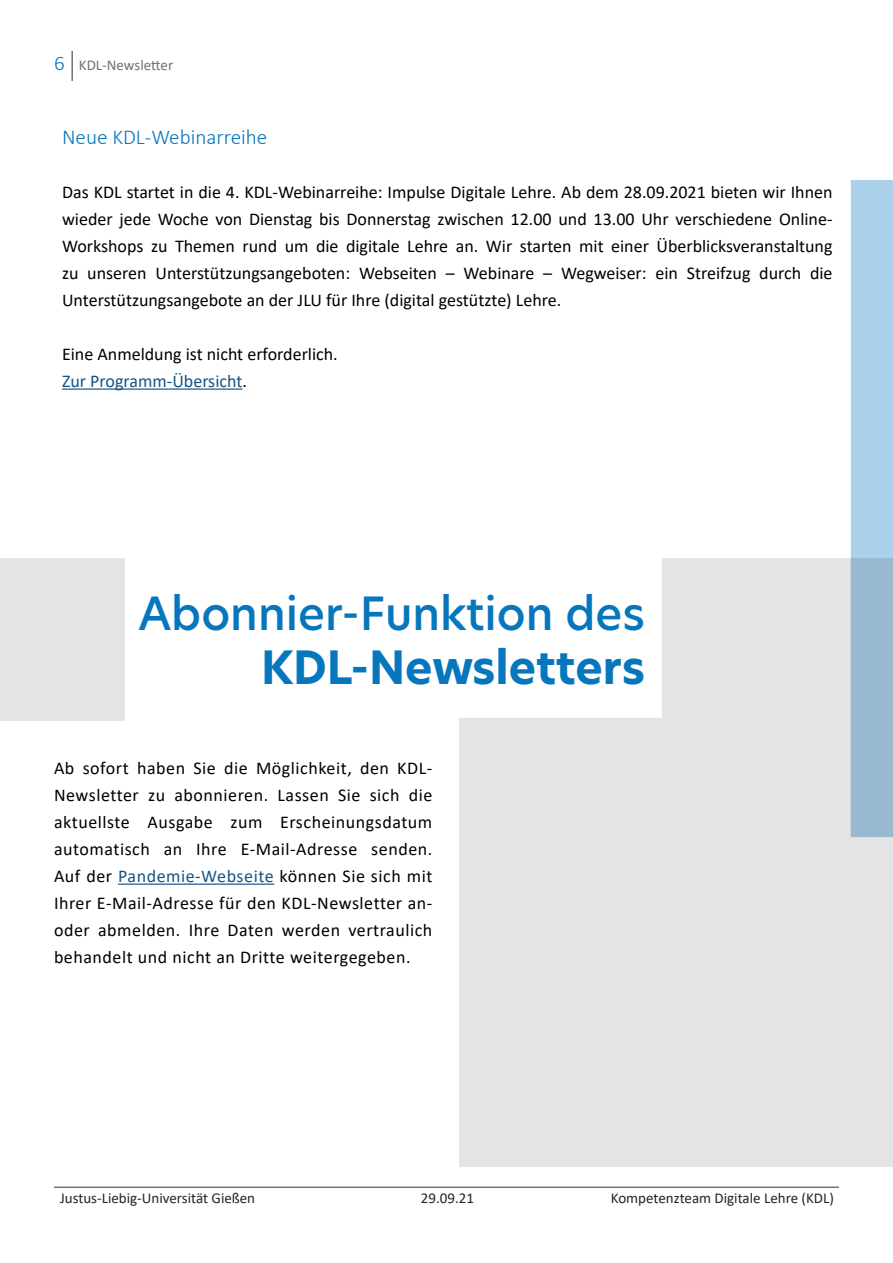
<style>
.page{position:relative;width:893px;height:1263px;background:#fff}
.page>*{position:absolute;margin:0;border:0;box-sizing:border-box;transform-origin:0 0}
.Überschrift_breit_bl{font:500 45px/54px "Hero New";color:#0677bd;text-align:right}
.Überschrift_klein_bl{font:300 21.15px "Calibri";color:#0677bd}
.Artikel{font:18px/27px "Calibri";color:#000;text-align:justify}
.Artikel-2{font:18px "Calibri";color:#165383}
.t1{font:15px "Calibri";color:#242424}
.t2{font:15px "Calibri";color:#727272}
.s1{font-weight:300;font-size:21px;color:#0677bd}
.s2{color:#000}
.s3{font-weight:700}
.s4{color:#165383}
</style>
<div class="page">
<hr style="left:54px;top:1186px;width:785px;height:2px;background:#727272">
<hr style="left:71px;top:51px;width:2px;height:30px;background:#727272">
<div style="left:0;top:558px;width:124px;height:162px;background:#e4e4e4"></div>
<hr style="left:118px;top:883px;width:156px;height:2px;background:#165383">
<div style="left:851px;top:180px;width:42px;height:378px;background:#aad1e9"></div>
<hr style="left:62px;top:388px;width:180px;height:2px;background:#165383">
<svg style="left:459px;top:558px;width:434px;height:609px;fill:#e4e4e4"></svg>
<p class="t2" style="left:54px;top:54px;width:121px"><span class="s1">6</span> KDL-Newsletter</p>
<h2 class="Überschrift_klein_bl" style="left:62px;top:124px;width:207px">Neue KDL-Webinarreihe</h2>
<p class="Artikel" style="left:62px;top:178px;width:772px">Das KDL startet in die 4. KDL-Webinarreihe: Impulse Digitale Lehre. Ab dem 28.09.2021 bieten wir Ihnen wieder jede Woche von Dienstag bis Donnerstag zwischen 12.00 und 13.00 Uhr verschiedene Online-Workshops zu Themen rund um die digitale Lehre an. Wir starten mit einer Überblicksveranstaltung zu unseren Unterstützungsangeboten: Webseiten – Webinare – Wegweiser: ein Streifzug durch die Unterstützungsangebote an der JLU für Ihre (digital gestützte) Lehre.</p>
<p class="Artikel" style="left:62px;top:340px;width:277px">Eine Anmeldung ist nicht erforderlich.</p>
<p class="Artikel-2" style="left:62px;top:369px;width:186px">Zur Programm-Übersicht<span class="s2">.</span></p>
<p class="Überschrift_breit_bl" style="left:138px;top:586px;width:508px">Abonnier-Funktion des<br><span class="s3">KDL-Newsletters</span></p>
<p class="Artikel" style="left:54px;top:754px;width:380px">Ab sofort haben Sie die Möglichkeit, den KDL-Newsletter zu abonnieren. Lassen Sie sich die aktuellste Ausgabe zum Erscheinungsdatum automatisch an Ihre E-Mail-Adresse senden.<br>Auf der <span class="s4">Pandemie-Webseite</span> können Sie sich mit Ihrer E-Mail-Adresse für den KDL-Newsletter an&shy;oder abmelden. Ihre Daten werden vertraulich behandelt und nicht an Dritte weitergegeben.</p>
<p class="t1" style="left:60px;top:1187px;width:197px">Justus-Liebig-Universität Gießen</p>
<p class="t1" style="left:421px;top:1187px;width:55px">29.09.21</p>
<p class="t1" style="left:611px;top:1187px;width:225px">Kompetenzteam Digitale Lehre (KDL)</p>
</div>
